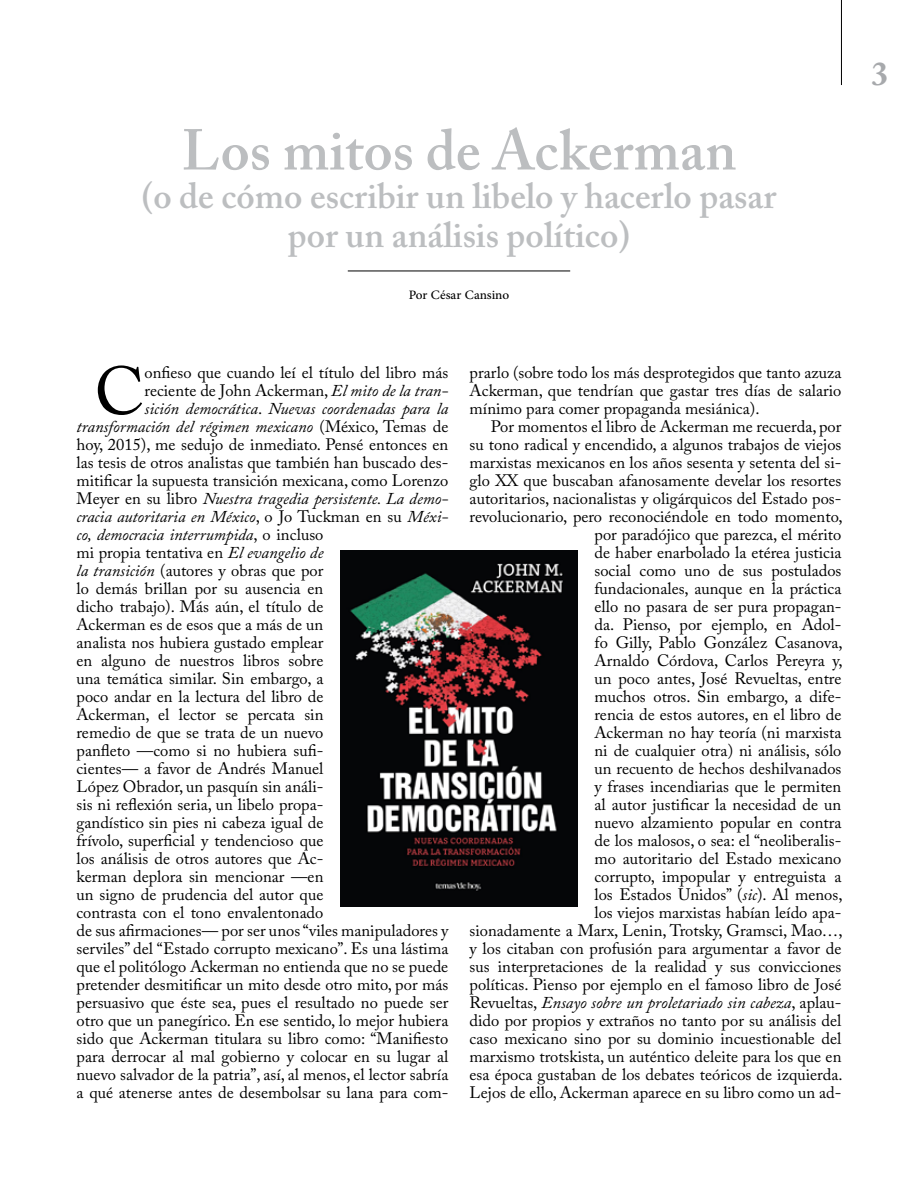
<style>
.page{position:relative;width:918px;height:1188px;background:#fff}
.page>*{position:absolute;margin:0;border:0;box-sizing:border-box;transform-origin:0 0}
.t1{font:67.2px "Adobe Caslon Pro";color:#000}
.t2{font:600 57px "Adobe Caslon Pro";color:#bcbec0}
.t3{font:600 36px/39px "Adobe Caslon Pro";color:#bcbec0;text-align:center}
.t4{font:700 33px "Adobe Caslon Pro";color:#a7a9ac}
.t5{font:18px "Adobe Arabic";color:#000}
.t6{font:16.5px/18px "Adobe Caslon Pro";color:#000;text-align:justify}
.t7{font:italic 16.5px "Adobe Caslon Pro";color:#000}
.s1{font-style:italic}
.s2{font-style:normal}
</style>
<div class="page">
<hr style="left:841px;top:0;width:1px;height:85px;background:#000">
<hr style="left:348px;top:271px;width:222px;height:1px;background:#000">
<img style="left:340px;top:550px;width:238px;height:356px">
<h2 class="t2" style="left:182px;top:116px;width:556px">Los mitos de Ackerman</h2>
<h3 class="t3" style="left:142px;top:177px;width:636px">(o de cómo escribir un libelo y hacerlo pasar por un análisis político)</h3>
<p class="t5" style="left:409px;top:283px;width:102px">Por César Cansino</p>
<h1 class="t1" style="left:95px;top:352px;width:52px">C</h1>
<p class="t6" style="left:145px;top:363px;width:305px">onfieso que cuando leí el título del libro más</p>
<p class="t6" style="left:145px;top:381px;width:305px">reciente de John Ackerman, <span class="s1">El mito de la tran-</span></p>
<p class="t7" style="left:145px;top:399px;width:305px">sición democrática<span class="s2">.</span> Nuevas coordenadas para la</p>
<p class="t7" style="left:77px;top:417px;width:373px">transformación del régimen mexicano <span class="s2">(México, Temas de</span></p>
<p class="t6" style="left:77px;top:435px;width:373px">hoy, 2015), me sedujo de inmediato. Pensé entonces en</p>
<p class="t6" style="left:77px;top:453px;width:373px">las tesis de otros analistas que también han buscado des-</p>
<p class="t6" style="left:77px;top:471px;width:373px">mitificar la supuesta transición mexicana, como Lorenzo</p>
<p class="t7" style="left:77px;top:489px;width:373px"><span class="s2">Meyer en su libro</span> Nuestra tragedia persistente. La demo-</p>
<p class="t7" style="left:77px;top:507px;width:373px">cracia autoritaria en México<span class="s2">, o Jo Tuckman en su</span> Méxi-</p>
<p class="t7" style="left:77px;top:525px;width:248px">co, democracia interrumpida<span class="s2">, o incluso</span></p>
<p class="t6" style="left:77px;top:543px;width:248px">mi propia tentativa en <span class="s1">El evangelio de</span></p>
<p class="t6" style="left:77px;top:561px;width:248px"><span class="s1">la transición</span> (autores y obras que por</p>
<p class="t6" style="left:77px;top:579px;width:248px">lo demás brillan por su ausencia en</p>
<p class="t6" style="left:77px;top:597px;width:248px">dicho trabajo). Más aún, el título de</p>
<p class="t6" style="left:77px;top:615px;width:248px">Ackerman es de esos que a más de un</p>
<p class="t6" style="left:77px;top:633px;width:248px">analista nos hubiera gustado emplear</p>
<p class="t6" style="left:77px;top:651px;width:248px">en alguno de nuestros libros sobre</p>
<p class="t6" style="left:77px;top:669px;width:248px">una temática similar. Sin embargo, a</p>
<p class="t6" style="left:77px;top:687px;width:248px">poco andar en la lectura del libro de</p>
<p class="t6" style="left:77px;top:705px;width:248px">Ackerman, el lector se percata sin</p>
<p class="t6" style="left:77px;top:723px;width:248px">remedio de que se trata de un nuevo</p>
<p class="t6" style="left:77px;top:741px;width:248px">panfleto —como si no hubiera sufi-</p>
<p class="t6" style="left:77px;top:759px;width:248px">cientes— a favor de Andrés Manuel</p>
<p class="t6" style="left:77px;top:777px;width:248px">López Obrador, un pasquín sin análi-</p>
<p class="t6" style="left:77px;top:795px;width:248px">sis ni reflexión seria, un libelo propa-</p>
<p class="t6" style="left:77px;top:813px;width:248px">gandístico sin pies ni cabeza igual de</p>
<p class="t6" style="left:77px;top:831px;width:248px">frívolo, superficial y tendencioso que</p>
<p class="t6" style="left:77px;top:849px;width:248px">los análisis de otros autores que Ac-</p>
<p class="t6" style="left:77px;top:867px;width:248px">kerman deplora sin mencionar —en</p>
<p class="t6" style="left:77px;top:885px;width:248px">un signo de prudencia del autor que</p>
<p class="t6" style="left:77px;top:903px;width:248px">contrasta con el tono envalentonado</p>
<p class="t6" style="left:77px;top:921px;width:373px">de sus afirmaciones— por ser unos “viles manipuladores y</p>
<p class="t6" style="left:77px;top:939px;width:373px">serviles” del “Estado corrupto mexicano”. Es una lástima</p>
<p class="t6" style="left:77px;top:957px;width:373px">que el politólogo Ackerman no entienda que no se puede</p>
<p class="t6" style="left:77px;top:975px;width:373px">pretender desmitificar un mito desde otro mito, por más</p>
<p class="t6" style="left:77px;top:993px;width:373px">persuasivo que éste sea, pues el resultado no puede ser</p>
<p class="t6" style="left:77px;top:1011px;width:373px">otro que un panegírico. En ese sentido, lo mejor hubiera</p>
<p class="t6" style="left:77px;top:1029px;width:373px">sido que Ackerman titulara su libro como: “Manifiesto</p>
<p class="t6" style="left:77px;top:1047px;width:373px">para derrocar al mal gobierno y colocar en su lugar al</p>
<p class="t6" style="left:77px;top:1065px;width:373px">nuevo salvador de la patria”, así, al menos, el lector sabría</p>
<p class="t6" style="left:77px;top:1083px;width:373px">a qué atenerse antes de desembolsar su lana para com-</p>
<p class="t6" style="left:470px;top:363px;width:373px">prarlo (sobre todo los más desprotegidos que tanto azuza Ackerman, que tendrían que gastar tres días de salario mínimo para comer propaganda mesiánica).</p>
<p class="t6" style="left:470px;top:417px;width:375px;text-align:right">Por momentos el libro de Ackerman me recuerda, por<br>su tono radical y encendido, a algunos trabajos de viejos marxistas mexicanos en los años sesenta y setenta del si&shy;glo XX que buscaban afanosamente develar los resortes autoritarios, nacionalistas y oligárquicos del Estado pos&shy;revolucionario, pero reconociéndole en todo momento, por paradójico que parezca, el mérito<br>de haber enarbolado la etérea justicia<br>social como uno de sus postulados<br>fundacionales, aunque en la práctica<br>ello no pasara de ser pura propagan-<br>da. Pienso, por ejemplo, en Adol-<br>fo Gilly, Pablo González Casanova,<br>Arnaldo Córdova, Carlos Pereyra y,<br>un poco antes, José Revueltas, entre<br>muchos otros. Sin embargo, a dife-<br>rencia de estos autores, en el libro de<br>Ackerman no hay teoría (ni marxista<br>ni de cualquier otra) ni análisis, sólo<br>un recuento de hechos deshilvanados<br>y frases incendiarias que le permiten<br>al autor justificar la necesidad de un<br>nuevo alzamiento popular en contra<br>de los malosos, o sea: el “neoliberalis-<br>mo autoritario del Estado mexicano<br>corrupto, impopular y entreguista a<br>los Estados Unidos” (<span class="s1">sic</span>). Al menos,<br>los viejos marxistas habían leído apa-<br>sionadamente a Marx, Lenin, Trotsky, Gramsci, Mao…, y los citaban con profusión para argumentar a favor de sus interpretaciones de la realidad y sus convicciones políticas. Pienso por ejemplo en el famoso libro de José Revueltas, <span class="s1">Ensayo sobre un proletariado sin cabeza</span>, aplau&shy;dido por propios y extraños no tanto por su análisis del caso mexicano sino por su dominio incuestionable del marxismo trotskista, un auténtico deleite para los que en esa época gustaban de los debates teóricos de izquierda.<br>Lejos de ello, Ackerman aparece en su libro como un ad-</p>
<h3 class="t4" style="left:871px;top:54px;width:18px">3</h3>
</div>
